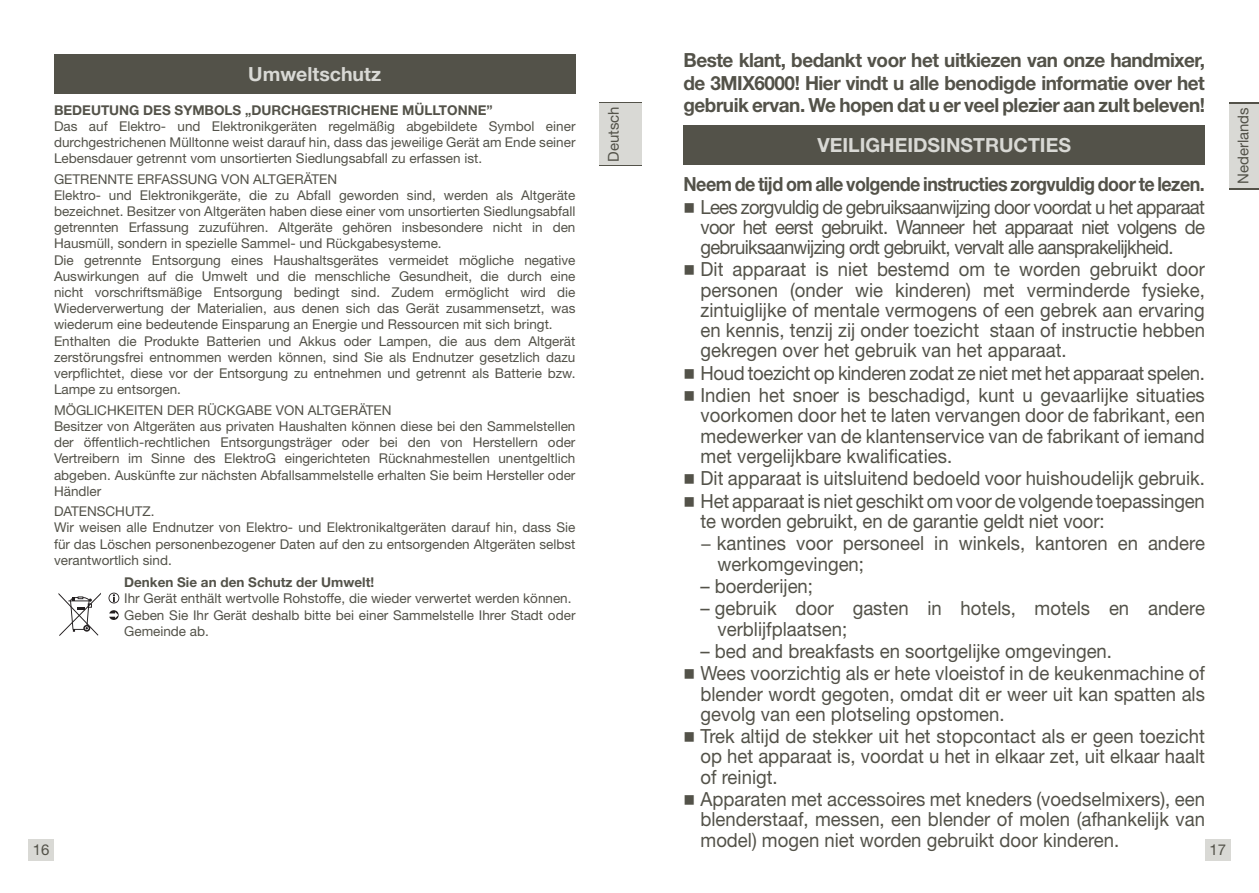
<style>
.page{position:relative;width:1259px;height:893px;background:#fff}
.page>*{position:absolute;margin:0;border:0;box-sizing:border-box;transform-origin:0 0}
.t1{font:19.5px/20.2px "Helvetica Neue LT Std";color:#535249;scale:.95 1}
.t2{font:700 19.5px/22.5px "Helvetica Neue LT Std";letter-spacing:-.03em;color:#535249;text-align:justify}
.t3{font:700 19.5px "Helvetica Neue LT Std";letter-spacing:-.03em;color:#535249;scale:.92 1}
.t4{font:700 19.5px "Helvetica Neue LT Std";color:#d9d9d5}
.t5{font:15px "Helvetica Neue LT Std";color:#535249}
.t6{font:13.5px/16.2px "Helvetica Neue LT Std";color:#535249}
.t7{font:700 13.5px "Helvetica Neue LT Std";color:#535249}
</style>
<div class="page">
<div style="left:1205px;top:839px;width:25px;height:21px;background:#d9d9d5"></div>
<div style="left:28px;top:839px;width:26px;height:21px;background:#d9d9d5"></div>
<div style="left:1229px;top:103px;width:30px;height:85px;background:#d9d9d5"></div>
<hr style="left:1229px;top:188px;width:30px;height:1px;background:#535249">
<hr style="left:1229px;top:102px;width:30px;height:1px;background:#535249">
<div style="left:683px;top:125px;width:522px;height:39px;background:#535249"></div>
<div style="left:600px;top:103px;width:42px;height:62px;background:#d9d9d5"></div>
<hr style="left:600px;top:165px;width:42px;height:1px;background:#535249">
<hr style="left:600px;top:102px;width:42px;height:1px;background:#535249">
<div style="left:54px;top:54px;width:521px;height:39px;background:#535249"></div>
<svg style="left:58px;top:593px;width:43px;height:43px"></svg>
<svg style="left:109px;top:610px;width:10px;height:10px"></svg>
<svg style="left:109px;top:593px;width:10px;height:10px"></svg>
<h1 class="t2" style="left:683px;top:49px;width:523px">Beste klant, bedankt voor het uitkiezen van onze handmixer, de 3MIX6000! Hier vindt u alle benodigde informatie over het gebruik ervan. We hopen dat u er veel plezier aan zult beleven!</h1>
<h1 class="t4" style="left:248px;top:62px;width:134px">Umweltschutz</h1>
<p class="t7" style="left:54px;top:101px;width:440px">BEDEUTUNG DES SYMBOLS „DURCHGESTRICHENE MÜLLTONNE”</p>
<p class="t6" style="left:54px;top:118px;width:523px;text-align:justify">Das auf Elektro- und Elektronikgeräten regelmäßig abgebildete Symbol einer durchgestrichenen Mülltonne weist darauf hin, dass das jeweilige Gerät am Ende seiner Lebensdauer getrennt vom unsortierten Siedlungsabfall zu erfassen ist.</p>
<p class="t6" style="left:54px;top:170px;width:523px">GETRENNTE ERFASSUNG VON ALTGERÄTEN<br>Elektro- und Elektronikgeräte, die zu Abfall geworden sind, werden als Altgeräte bezeichnet. Besitzer von Altgeräten haben diese einer vom unsortierten Siedlungsabfall getrennten Erfassung zuzuführen. Altgeräte gehören insbesondere nicht in den Hausmüll, sondern in spezielle Sammel- und Rückgabesysteme.<br>Die getrennte Entsorgung eines Haushaltsgerätes vermeidet mögliche negative Auswirkungen auf die Umwelt und die menschliche Gesundheit, die durch eine nicht vorschriftsmäßige Entsorgung bedingt sind. Zudem ermöglicht wird die Wiederverwertung der Materialien, aus denen sich das Gerät zusammensetzt, was wiederum eine bedeutende Einsparung an Energie und Ressourcen mit sich bringt.<br>Enthalten die Produkte Batterien und Akkus oder Lampen, die aus dem Altgerät zerstörungsfrei entnommen werden können, sind Sie als Endnutzer gesetzlich dazu verpflichtet, diese vor der Entsorgung zu entnehmen und getrennt als Batterie bzw.<br>Lampe zu entsorgen.</p>
<p class="t6" style="left:54px;top:401px;width:523px">MÖGLICHKEITEN DER RÜCKGABE VON ALTGERÄTEN<br>Besitzer von Altgeräten aus privaten Haushalten können diese bei den Sammelstellen der öffentlich-rechtlichen Entsorgungsträger oder bei den von Herstellern oder Vertreibern im Sinne des ElektroG eingerichteten Rücknahmestellen unentgeltlich abgeben. Auskünfte zur nächsten Abfallsammelstelle erhalten Sie beim Hersteller oder Händler</p>
<p class="t6" style="left:54px;top:503px;width:523px">DATENSCHUTZ.<br>Wir weisen alle Endnutzer von Elektro- und Elektronikaltgeräten darauf hin, dass Sie für das Löschen personenbezogener Daten auf den zu entsorgenden Altgeräten selbst verantwortlich sind.</p>
<p class="t5" style="left:604px;top:162px;width:57px;rotate:-90deg">Deutsch</p>
<h1 class="t4" style="left:817px;top:133px;width:255px">VEILIGHEIDSINSTRUCTIES</h1>
<h1 class="t3" style="left:683px;top:172px;width:568px">Neem de tijd om alle volgende instructies zorgvuldig door te lezen.</h1>
<h1 class="t1" style="left:700px;top:196px;width:532px;text-align:justify">Lees zorgvuldig de gebruiksaanwijzing door voordat u het apparaat voor het eerst gebruikt. Wanneer het apparaat niet volgens de gebruiksaanwijzing ordt gebruikt, vervalt alle aansprakelijkheid.</h1>
<p class="t1" style="left:700px;top:259px;width:532px;text-align:justify">Dit apparaat is niet bestemd om te worden gebruikt door personen (onder wie kinderen) met verminderde fysieke, zintuiglijke of mentale vermogens of een gebrek aan ervaring en kennis, tenzij zij onder toezicht staan of instructie hebben gekregen over het gebruik van het apparaat.</p>
<h1 class="t1" style="left:700px;top:361px;width:532px;line-height:22.4px">Houd toezicht op kinderen zodat ze niet met het apparaat spelen.<br>Indien het snoer is beschadigd, kunt u gevaarlijke situaties</h1>
<h1 class="t1" style="left:700px;top:405px;width:532px;text-align:justify">voorkomen door het te laten vervangen door de fabrikant, een medewerker van de klantenservice van de fabrikant of iemand met vergelijkbare kwalificaties.</h1>
<h1 class="t1" style="left:700px;top:467px;width:532px;line-height:22.4px">Dit apparaat is uitsluitend bedoeld voor huishoudelijk gebruik.<br>Het apparaat is niet geschikt om voor de volgende toepassingen</h1>
<h1 class="t1" style="left:700px;top:509px;width:532px;line-height:22.4px">te worden gebruikt, en de garantie geldt niet voor:<br>− kantines voor personeel in winkels, kantoren en andere</h1>
<h1 class="t1" style="left:717px;top:553px;width:156px">werkomgevingen;</h1>
<h1 class="t1" style="left:700px;top:575px;width:120px">– boerderijen;</h1>
<h1 class="t1" style="left:717px;top:598px;width:514px;text-indent:-17px">– gebruik door gasten in hotels, motels en andere verblijfplaatsen;</h1>
<h1 class="t1" style="left:700px;top:639px;width:532px;line-height:22.5px">– bed and breakfasts en soortgelijke omgevingen.<br>Wees voorzichtig als er hete vloeistof in de keukenmachine of</h1>
<h1 class="t1" style="left:700px;top:683px;width:532px">blender wordt gegoten, omdat dit er weer uit kan spatten als gevolg van een plotseling opstomen.</h1>
<h1 class="t1" style="left:700px;top:726px;width:532px;text-align:justify">Trek altijd de stekker uit het stopcontact als er geen toezicht op het apparaat is, voordat u het in elkaar zet, uit elkaar haalt of reinigt.</h1>
<h1 class="t1" style="left:700px;top:788px;width:532px;text-align:justify">Apparaten met accessoires met kneders (voedselmixers), een blenderstaaf, messen, een blender of molen (afhankelijk van model) mogen niet worden gebruikt door kinderen.</h1>
<p class="t7" style="left:124px;top:574px;width:252px">Denken Sie an den Schutz der Umwelt!</p>
<p class="t6" style="left:124px;top:590px;width:453px">Ihr Gerät enthält wertvolle Rohstoffe, die wieder verwertet werden können.<br>Geben Sie Ihr Gerät deshalb bitte bei einer Sammelstelle Ihrer Stadt oder<br>Gemeinde ab.</p>
<p class="t5" style="left:33px;top:840px;width:18px">16</p>
<p class="t5" style="left:1209px;top:840px;width:18px">17</p>
<p class="t5" style="left:1233px;top:184px;width:78px;rotate:-90deg">Nederlands</p>
</div>
